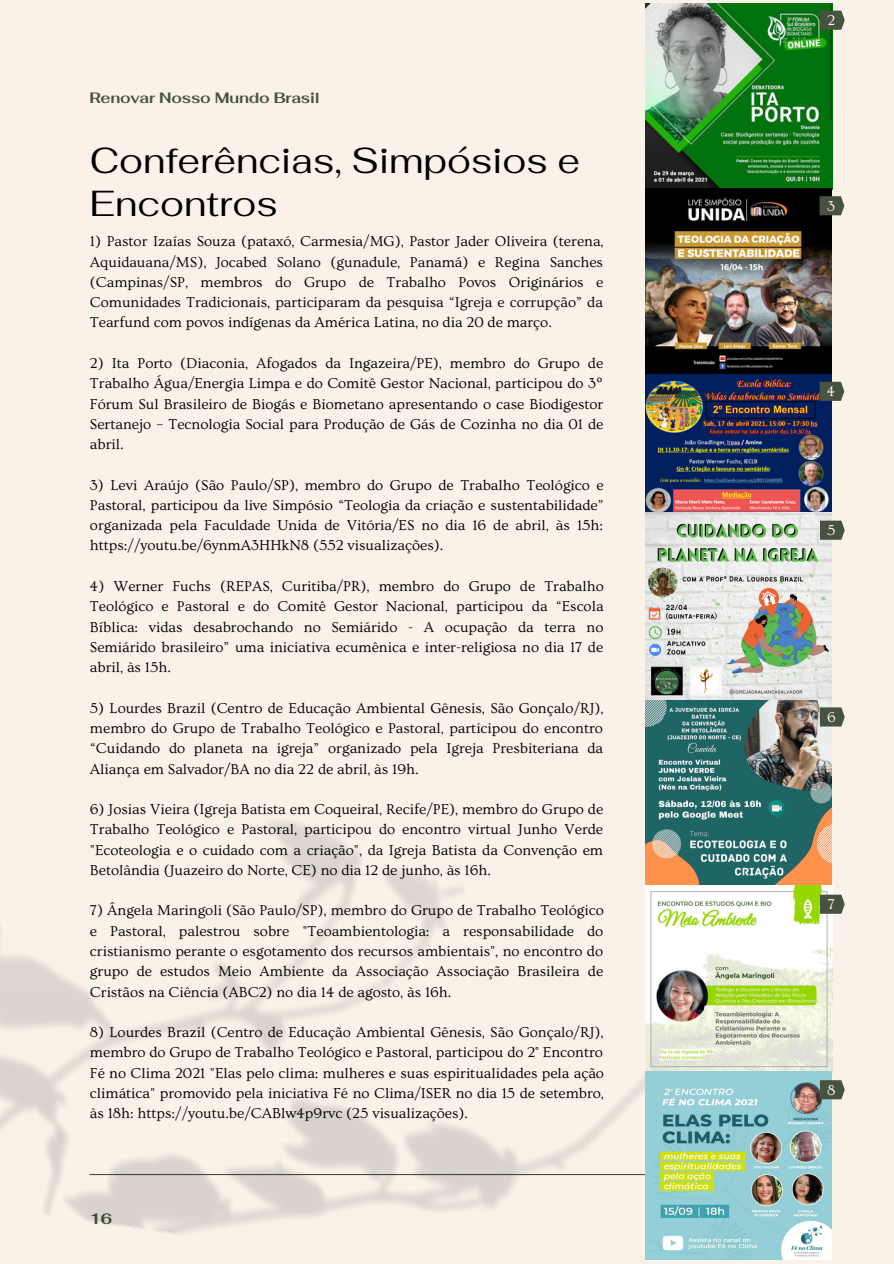
<style>
.page{position:relative;width:894px;height:1264px;background:#fff}
.page>*{position:absolute;margin:0;border:0;box-sizing:border-box;transform-origin:0 0}
.t1{font:36px/42.8px "Fahkwang";color:#000}
.t2{font:15px/20.2px "Ovo";color:#000;text-align:justify}
.t3{font:700 15px "Fahkwang";letter-spacing:-.015em;color:#485241}
.t4{font:15px "Ovo";color:#fffbf7}
</style>
<div class="page">
<div style="left:0;top:0;width:893px;height:1263px;background:#faf2e9"></div>
<img style="left:0;top:821px;width:794px;height:439px">
<img style="left:645px;top:3px;width:186px;height:371px">
<img style="left:645px;top:374px;width:186px;height:511px">
<img style="left:645px;top:885px;width:186px;height:186px">
<img style="left:645px;top:1071px;width:186px;height:188px">
<svg style="left:819px;top:11px;width:25px;height:19px"></svg>
<svg style="left:819px;top:196px;width:25px;height:19px"></svg>
<svg style="left:819px;top:382px;width:25px;height:19px"></svg>
<svg style="left:819px;top:520px;width:25px;height:20px"></svg>
<svg style="left:819px;top:707px;width:25px;height:19px"></svg>
<svg style="left:819px;top:894px;width:25px;height:19px"></svg>
<svg style="left:819px;top:1080px;width:25px;height:19px"></svg>
<p class="t3" style="left:89px;top:87px;width:232px">Renovar Nosso Mundo Brasil</p>
<h1 class="t1" style="left:90px;top:139px;width:491px">Conferências, Simpósios e<br>Encontros</h1>
<p class="t2" style="left:90px;top:232px;width:515px">1) Pastor Izaías Souza (pataxó, Carmesia/MG), Pastor Jader Oliveira (terena, Aquidauana/MS), Jocabed Solano (gunadule, Panamá) e Regina Sanches (Campinas/SP, membros do Grupo de Trabalho Povos Originários e Comunidades Tradicionais, participaram da pesquisa “Igreja e corrupção” da Tearfund com povos indígenas da América Latina, no dia 20 de março.</p>
<p class="t2" style="left:90px;top:353px;width:515px">2) Ita Porto (Diaconia, Afogados da Ingazeira/PE), membro do Grupo de Trabalho Água/Energia Limpa e do Comitê Gestor Nacional, participou do 3º Fórum Sul Brasileiro de Biogás e Biometano apresentando o case Biodigestor Sertanejo – Tecnologia Social para Produção de Gás de Cozinha no dia 01 de abril.</p>
<p class="t2" style="left:90px;top:475px;width:515px">3) Levi Araújo (São Paulo/SP), membro do Grupo de Trabalho Teológico e Pastoral, participou da live Simpósio “Teologia da criação e sustentabilidade” organizada pela Faculdade Unida de Vitória/ES no dia 16 de abril, às 15h: https://youtu.be/6ynmA3HHkN8 (552 visualizações).</p>
<p class="t2" style="left:90px;top:576px;width:515px">4) Werner Fuchs (REPAS, Curitiba/PR), membro do Grupo de Trabalho Teológico e Pastoral e do Comitê Gestor Nacional, participou da “Escola Bíblica: vidas desabrochando no Semiárido - A ocupação da terra no Semiárido brasileiro” uma iniciativa ecumênica e inter-religiosa no dia 17 de abril, às 15h.</p>
<p class="t2" style="left:90px;top:698px;width:515px">5) Lourdes Brazil (Centro de Educação Ambiental Gênesis, São Gonçalo/RJ), membro do Grupo de Trabalho Teológico e Pastoral, participou do encontro “Cuidando do planeta na igreja” organizado pela Igreja Presbiteriana da Aliança em Salvador/BA no dia 22 de abril, às 19h.</p>
<p class="t2" style="left:90px;top:799px;width:514px">6) Josias Vieira (Igreja Batista em Coqueiral, Recife/PE), membro do Grupo de Trabalho Teológico e Pastoral, participou do encontro virtual Junho Verde "Ecoteologia e o cuidado com a criação", da Igreja Batista da Convenção em Betolândia (Juazeiro do Norte, CE) no dia 12 de junho, às 16h.</p>
<p class="t2" style="left:90px;top:900px;width:515px">7) Ângela Maringoli (São Paulo/SP), membro do Grupo de Trabalho Teológico e Pastoral, palestrou sobre "Teoambientologia: a responsabilidade do cristianismo perante o esgotamento dos recursos ambientais", no encontro do grupo de estudos Meio Ambiente da Associação Associação Brasileira de Cristãos na Ciência (ABC2) no dia 14 de agosto, às 16h.</p>
<p class="t2" style="left:90px;top:1022px;width:515px">8) Lourdes Brazil (Centro de Educação Ambiental Gênesis, São Gonçalo/RJ), membro do Grupo de Trabalho Teológico e Pastoral, participou do 2° Encontro Fé no Clima 2021 "Elas pelo clima: mulheres e suas espiritualidades pela ação climática" promovido pela iniciativa Fé no Clima/ISER no dia 15 de setembro, às 18h: https://youtu.be/CABlw4p9rvc (25 visualizações).</p>
<p class="t3" style="left:89px;top:1208px;width:24px">16</p>
<p class="t4" style="left:827px;top:12px;width:9px">2</p>
<p class="t4" style="left:826px;top:198px;width:10px">3</p>
<p class="t4" style="left:826px;top:383px;width:10px">4</p>
<p class="t4" style="left:827px;top:522px;width:10px">5</p>
<p class="t4" style="left:826px;top:708px;width:10px">6</p>
<p class="t4" style="left:827px;top:896px;width:9px">7</p>
<p class="t4" style="left:827px;top:1081px;width:10px">8</p>
</div>
